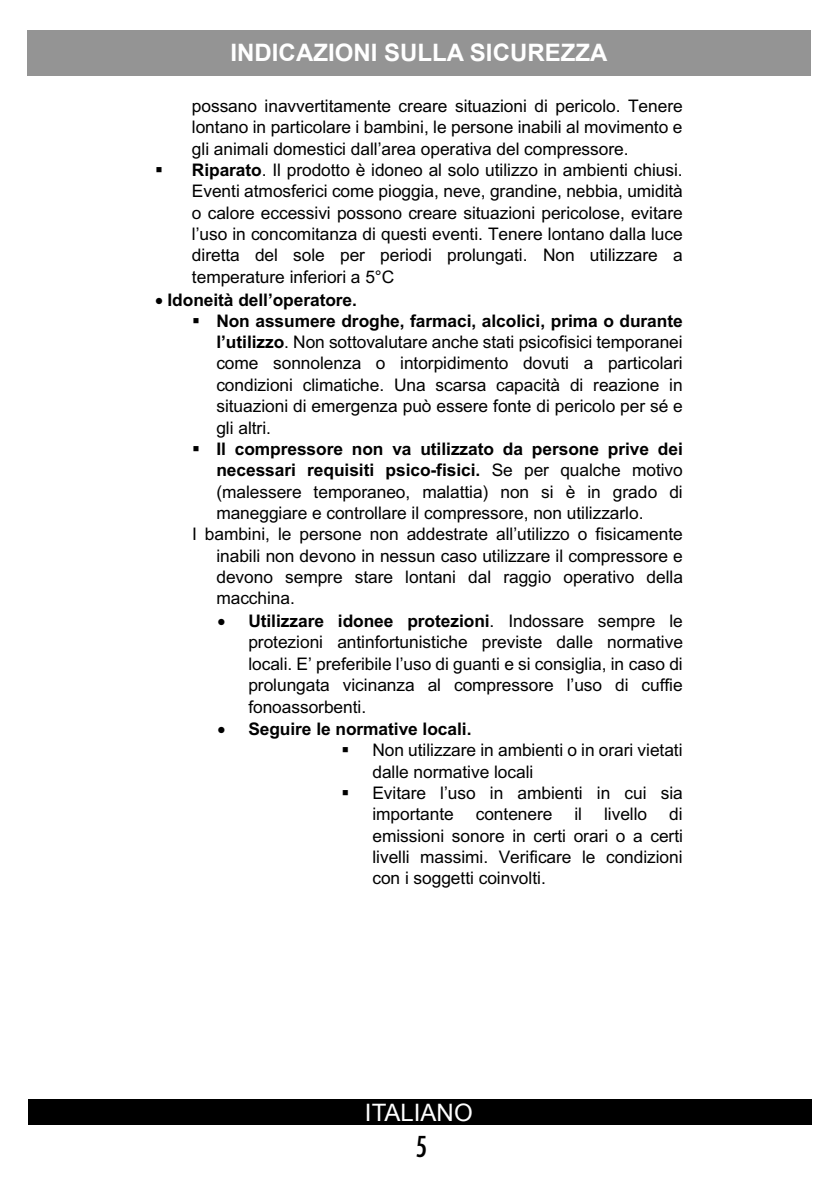
<style>
.page{position:relative;width:840px;height:1191px;background:#fff}
.page>*{position:absolute;margin:0;border:0;box-sizing:border-box;transform-origin:0 0}
.t1{font:500 condensed 28px "Futura";color:#000}
.t2{font:700 24px "Arial";color:#fff}
.t3{font:24px "Arial";color:#fff}
.t4{font:17.4px/21.4px "Arial";letter-spacing:-.005em;color:#000;text-align:justify}
.t5{font:700 17.4px "Arial";letter-spacing:-.005em;color:#000}
.s1{font-weight:700}
.s2{font-weight:400}
</style>
<div class="page">
<div style="left:27px;top:30px;width:782px;height:45px;background:#949494"></div>
<div style="left:28px;top:1099px;width:783px;height:25px;background:#000"></div>
<p class="t2" style="left:230px;top:37px;width:378px">INDICAZIONI SULLA SICUREZZA</p>
<p class="t4" style="left:192px;top:95px;width:492px">possano inavvertitamente creare situazioni di pericolo. Tenere lontano in particolare i bambini, le persone inabili al movimento e gli animali domestici dall’area operativa del compressore.</p>
<p class="t4" style="left:192px;top:159px;width:492px;text-indent:-37px">▪ <span class="s1">Riparato</span>. Il prodotto è idoneo al solo utilizzo in ambienti chiusi.<br>Eventi atmosferici come pioggia, neve, grandine, nebbia, umidità o calore eccessivi possono creare situazioni pericolose, evitare l’uso in concomitanza di questi eventi. Tenere lontano dalla luce diretta del sole per periodi prolungati. Non utilizzare a temperature inferiori a 5°C</p>
<p class="t5" style="left:155px;top:287px;width:203px">• Idoneità dell’operatore.</p>
<p class="t4" style="left:216px;top:310px;width:468px;text-indent:-24px">▪ <span class="s1">Non assumere droghe, farmaci, alcolici, prima o durante l’utilizzo</span>. Non sottovalutare anche stati psicofisici temporanei come sonnolenza o intorpidimento dovuti a particolari condizioni climatiche. Una scarsa capacità di reazione in situazioni di emergenza può essere fonte di pericolo per sé e gli altri.</p>
<p class="t5" style="left:192px;top:436px;width:492px">▪ Il compressore non va utilizzato da persone prive dei</p>
<p class="t5" style="left:216px;top:458px;width:467px">necessari requisiti psico-fisici. <span class="s2">Se per qualche motivo</span></p>
<p class="t4" style="left:216px;top:481px;width:467px">(malessere temporaneo, malattia) non si è in grado di</p>
<p class="t4" style="left:216px;top:502px;width:428px">maneggiare e controllare il compressore, non utilizzarlo.</p>
<p class="t4" style="left:192px;top:523px;width:492px">I bambini, le persone non addestrate all’utilizzo o fisicamente</p>
<p class="t4" style="left:216px;top:545px;width:467px">inabili non devono in nessun caso utilizzare il compressore e</p>
<p class="t4" style="left:216px;top:566px;width:468px">devono sempre stare lontani dal raggio operativo della</p>
<p class="t4" style="left:216px;top:587px;width:80px">macchina.</p>
<p class="t4" style="left:248px;top:610px;width:436px;text-indent:-31px">• <span class="s1">Utilizzare idonee protezioni</span>. Indossare sempre le protezioni antinfortunistiche previste dalle normative locali. E’ preferibile l’uso di guanti e si consiglia, in caso di prolungata vicinanza al compressore l’uso di cuffie fonoassorbenti.</p>
<p class="t5" style="left:217px;top:716px;width:255px">• Seguire le normative locali.</p>
<p class="t4" style="left:372px;top:739px;width:311px;text-indent:-31px">▪ Non utilizzare in ambienti o in orari vietati dalle normative locali</p>
<p class="t4" style="left:372px;top:782px;width:312px;text-indent:-31px">▪ Evitare l’uso in ambienti in cui sia importante</p>
<p class="t4" style="left:372px;top:803px;width:312px;text-indent:296px">di emissioni sonore in certi orari o a certi livelli massimi. Verificare le condizioni con i soggetti coinvolti.</p>
<p class="t4" style="left:475px;top:803px;width:78px">contenere</p>
<p class="t4" style="left:574px;top:803px;width:9px">il</p>
<p class="t4" style="left:603px;top:803px;width:45px">livello</p>
<h2 class="t3" style="left:365px;top:1096px;width:109px">ITALIANO</h2>
<h1 class="t1" style="left:415px;top:1128px;width:13px">5</h1>
</div>
